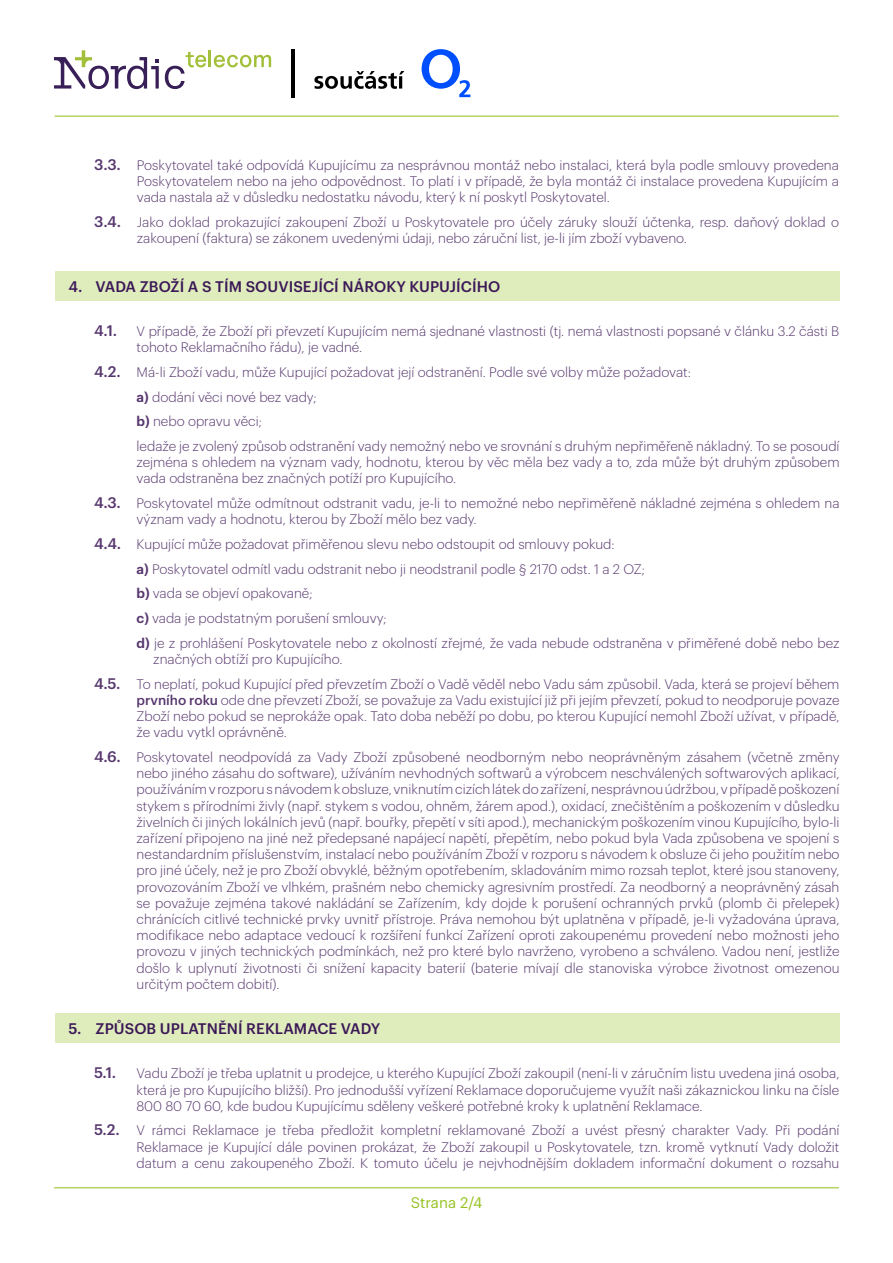
<style>
.page{position:relative;width:893px;height:1263px;background:#fff}
.page>*{position:absolute;margin:0;border:0;box-sizing:border-box;transform-origin:0 0}
.t1{font:500 15px "Graphik";letter-spacing:.005em;color:#3b1857}
.t2{font:15px "Graphik";color:#95c11f}
.t3{font:500 15px "Graphik";color:#57376e}
.t4{font:300 13.5px/16.2px "Graphik";color:#57376e}
.s1{font-weight:500;font-size:15px}
.s2{font-weight:600}
.s3{font-weight:500}
</style>
<div class="page">
<hr style="left:55px;top:115px;width:784px;height:2px;background:#95c11f">
<hr style="left:54px;top:1187px;width:785px;height:1px;background:#95c11f">
<hr style="left:291px;top:49px;width:4px;height:48px;background:#000">
<svg style="left:422px;top:49px;width:48px;height:48px"></svg>
<svg style="left:314px;top:71px;width:90px;height:18px"></svg>
<svg style="left:54px;top:50px;width:105px;height:39px"></svg>
<svg style="left:165px;top:50px;width:106px;height:39px"></svg>
<div style="left:55px;top:271px;width:784px;height:30px;background:#dfecbc"></div>
<div style="left:55px;top:1013px;width:784px;height:30px;background:#dfecbc"></div>
<p class="t4" style="left:137px;top:156px;width:704px;text-align:justify;text-indent:-43px"><span class="s1">3.3.</span> Poskytovatel také odpovídá Kupujícímu za nesprávnou montáž nebo instalaci, která byla podle smlouvy provedena Poskytovatelem nebo na jeho odpovědnost. To platí i v případě, že byla montáž či instalace provedena Kupujícím a vada nastala až v důsledku nedostatku návodu, který k ní poskytl Poskytovatel.</p>
<p class="t4" style="left:137px;top:213px;width:704px;text-indent:-43px"><span class="s1">3.4.</span> Jako doklad prokazující zakoupení Zboží u Poskytovatele pro účely záruky slouží účtenka, resp. daňový doklad o zakoupení (faktura) se zákonem uvedenými údaji, nebo záruční list, je-li jím zboží vybaveno.</p>
<p class="t1" style="left:69px;top:275px;width:433px">4. VADA ZBOŽÍ A S TÍM SOUVISEJÍCÍ NÁROKY KUPUJÍCÍHO</p>
<p class="t3" style="left:94px;top:319px;width:25px">4.1.</p>
<p class="t4" style="left:137px;top:322px;width:704px">V případě, že Zboží při převzetí Kupujícím nemá sjednané vlastnosti (tj. nemá vlastnosti popsané v článku 3.2 části B tohoto Reklamačního řádu), je vadné.</p>
<p class="t4" style="left:137px;top:358px;width:704px;line-height:24.8px;text-indent:-43px"><span class="s1">4.2.</span> Má-li Zboží vadu, může Kupující požadovat její odstranění. Podle své volby může požadovat:<br><span class="s2">a)</span> dodání věci nové bez vady;<br><span class="s2">b)</span> nebo opravu věci;<br>ledaže je zvolený způsob odstranění vady nemožný nebo ve srovnání s druhým nepřiměřeně nákladný. To se posoudí</p>
<p class="t4" style="left:137px;top:453px;width:704px">zejména s ohledem na význam vady, hodnotu, kterou by věc měla bez vady a to, zda může být druhým způsobem vada odstraněna bez značných potíží pro Kupujícího.</p>
<p class="t4" style="left:137px;top:494px;width:704px;text-indent:-43px"><span class="s1">4.3.</span> Poskytovatel může odmítnout odstranit vadu, je-li to nemožné nebo nepřiměřeně nákladné zejména s ohledem na význam vady a hodnotu, kterou by Zboží mělo bez vady.</p>
<p class="t4" style="left:137px;top:531px;width:704px;line-height:24.8px;text-indent:-43px"><span class="s1">4.4.</span> Kupující může požadovat přiměřenou slevu nebo odstoupit od smlouvy pokud:<br><span class="s2">a)</span> Poskytovatel odmítl vadu odstranit nebo ji neodstranil podle § 2170 odst. 1 a 2 OZ;<br><span class="s2">b)</span> vada se objeví opakovaně;<br><span class="s2">c)</span> vada je podstatným porušení smlouvy;<br><span class="s2">d)</span> je z prohlášení Poskytovatele nebo z okolností zřejmé, že vada nebude odstraněna v přiměřené době nebo bez</p>
<p class="t4" style="left:94px;top:646px;width:747px;line-height:24.8px;text-indent:59px">značných obtíží pro Kupujícího.<br><span class="s1">4.5.</span> To neplatí, pokud Kupující před převzetím Zboží o Vadě věděl nebo Vadu sám způsobil. Vada, která se projeví během</p>
<p class="t4" style="left:137px;top:691px;width:704px;text-align:justify"><span class="s3">prvního roku</span> ode dne převzetí Zboží, se považuje za Vadu existující již při jejím převzetí, pokud to neodporuje povaze Zboží nebo pokud se neprokáže opak. Tato doba neběží po dobu, po kterou Kupující nemohl Zboží užívat, v případě, že vadu vytkl oprávněně.</p>
<p class="t4" style="left:137px;top:748px;width:704px;text-align:justify;text-indent:-43px"><span class="s1">4.6.</span> Poskytovatel neodpovídá za Vady Zboží způsobené neodborným nebo neoprávněným zásahem (včetně změny nebo jiného zásahu do software), užíváním nevhodných softwarů a výrobcem neschválených softwarových aplikací, používáním v rozporu s návodem k obsluze, vniknutím cizích látek do zařízení, nesprávnou údržbou, v případě poškození stykem s přírodními živly (např. stykem s vodou, ohněm, žárem apod.), oxidací, znečištěním a poškozením v důsledku živelních či jiných lokálních jevů (např. bouřky, přepětí v síti apod.), mechanickým poškozením vinou Kupujícího, bylo-li zařízení připojeno na jiné než předepsané napájecí napětí, přepětím, nebo pokud byla Vada způsobena ve spojení s nestandardním příslušenstvím, instalací nebo používáním Zboží v rozporu s návodem k obsluze či jeho použitím nebo pro jiné účely, než je pro Zboží obvyklé, běžným opotřebením, skladováním mimo rozsah teplot, které jsou stanoveny, provozováním Zboží ve vlhkém, prašném nebo chemicky agresivním prostředí. Za neodborný a neoprávněný zásah se považuje zejména takové nakládání se Zařízením, kdy dojde k porušení ochranných prvků (plomb či přelepek) chránících citlivé technické prvky uvnitř přístroje. Práva nemohou být uplatněna v případě, je-li vyžadována úprava, modifikace nebo adaptace vedoucí k rozšíření funkcí Zařízení oproti zakoupenému provedení nebo možnosti jeho provozu v jiných technických podmínkách, než pro které bylo navrženo, vyrobeno a schváleno. Vadou není, jestliže došlo k uplynutí životnosti či snížení kapacity baterií (baterie mívají dle stanoviska výrobce životnost omezenou určitým počtem dobití).</p>
<p class="t1" style="left:69px;top:1017px;width:313px">5. ZPŮSOB UPLATNĚNÍ REKLAMACE VADY</p>
<p class="t3" style="left:94px;top:1061px;width:24px">5.1.</p>
<p class="t4" style="left:137px;top:1064px;width:704px;text-align:justify">Vadu Zboží je třeba uplatnit u prodejce, u kterého Kupující Zboží zakoupil (není-li v záručním listu uvedena jiná osoba, která je pro Kupujícího bližší). Pro jednodušší vyřízení Reklamace doporučujeme využít naši zákaznickou linku na čísle 800 80 70 60, kde budou Kupujícímu sděleny veškeré potřebné kroky k uplatnění Reklamace.</p>
<p class="t4" style="left:137px;top:1121px;width:704px;text-align:justify;text-indent:-43px"><span class="s1">5.2.</span> V rámci Reklamace je třeba předložit kompletní reklamované Zboží a uvést přesný charakter Vady. Při podání Reklamace je Kupující dále povinen prokázat, že Zboží zakoupil u Poskytovatele, tzn. kromě vytknutí Vady doložit datum a cenu zakoupeného Zboží. K tomuto účelu je nejvhodnějším dokladem informační dokument o rozsahu</p>
<p class="t2" style="left:411px;top:1191px;width:73px">Strana 2/4</p>
</div>
